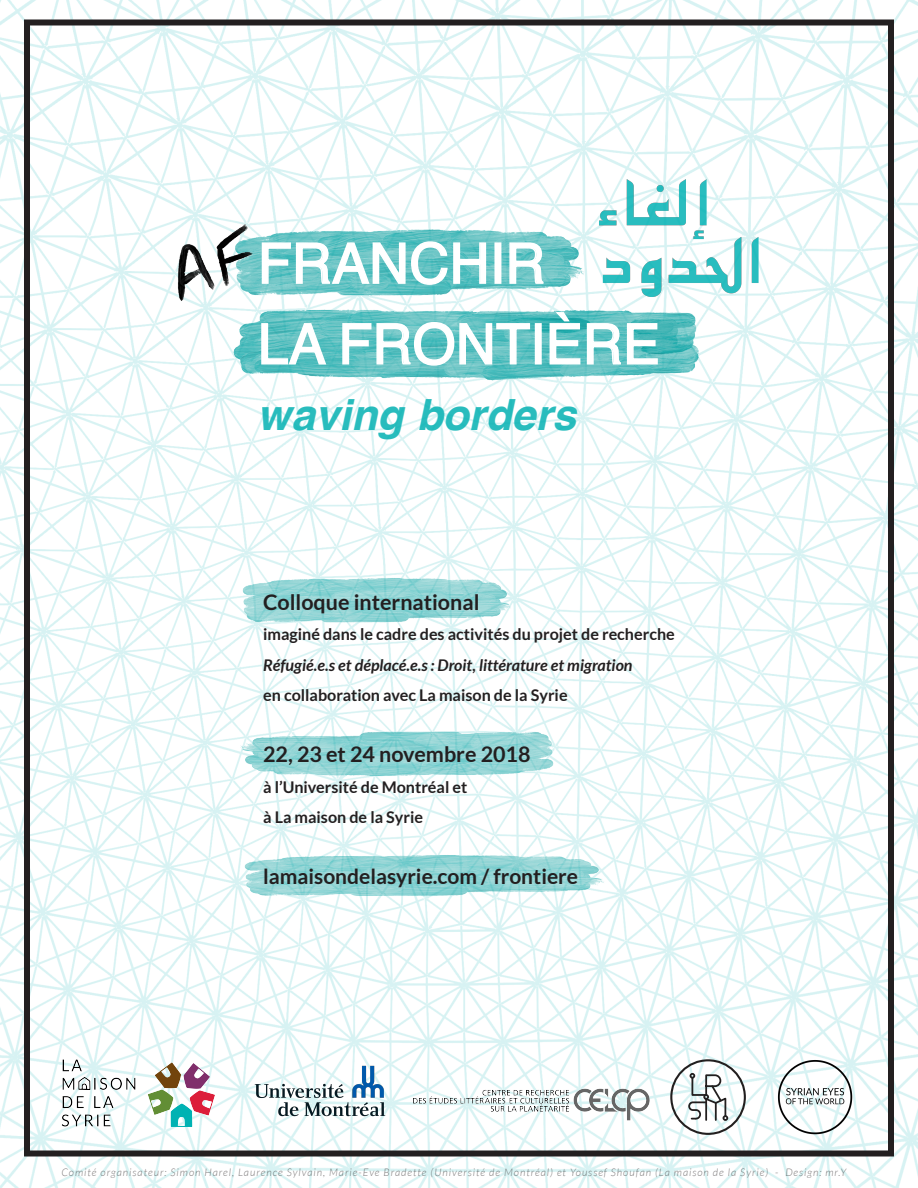
<style>
.page{position:relative;width:918px;height:1188px;background:#fff}
.page>*{position:absolute;margin:0;border:0;box-sizing:border-box;transform-origin:0 0}
.t1{font:55.65px/80.7px "Helvetica";color:#fff}
.t2{font:italic 700 43.05px "Helvetica";color:#00b0b1}
.t3{font:700 21.45px "Lato";color:#231f20}
.t4{font:700 21px "Lato";color:#231f20}
.t5{font:700 16.2px/30.5px "Lato";color:#231f20}
.t6{font:italic 700 16.2px "Lato";color:#231f20}
.t7{font:italic 300 10.5px "Lato";letter-spacing:.09em;color:rgb(35 31 32/.6)}
</style>
<div class="page">
<img style="left:0;top:0;width:918px;height:1188px">
<img style="left:62px;top:1057px;width:153px;height:73px">
<img style="left:406px;top:1072px;width:251px;height:53px">
<div style="left:670px;top:1059px;width:76px;height:76px;border:2px solid #221f1f;border-radius:50%"></div>
<img style="left:252px;top:1065px;width:135px;height:54px">
<svg style="left:687px;top:1073px;width:41px;height:48px"></svg>
<img style="left:772px;top:1054px;width:86px;height:86px">
<div style="left:24px;top:20px;width:870px;height:1136px;border:6px solid #231f20"></div>
<img style="left:92px;top:0;width:710px;height:1065px">
<img style="left:232px;top:566px;width:286px;height:63px">
<img style="left:232px;top:725px;width:335px;height:63px">
<img style="left:230px;top:844px;width:385px;height:57px">
<svg style="left:265px;top:241px;width:222px;height:45px;background:#7dcdcd"></svg>
<div style="left:494px;top:242px;width:7px;height:42px;border:2px solid #fff"></div>
<svg style="left:509px;top:242px;width:13px;height:43px"></svg>
<svg style="left:260px;top:322px;width:67px;height:44px;background:#76caca"></svg>
<svg style="left:342px;top:321px;width:189px;height:45px;background:#7ccccd"></svg>
<div style="left:535px;top:323px;width:7px;height:42px;border:2px solid #fff"></div>
<svg style="left:549px;top:351px;width:110px;height:14px;background:#84cfcf"></svg>
<img style="left:567px;top:44px;width:215px;height:278px">
<img style="left:522px;top:73px;width:215px;height:278px">
<img style="left:157px;top:207px;width:108px;height:101px">
<h1 class="t1" style="left:258px;top:225px;width:404px">FRANCHIR<br>LA FRONTIÈRE</h1>
<h2 class="t2" style="left:258px;top:379px;width:320px">waving borders</h2>
<h3 class="t3" style="left:263px;top:590px;width:218px">Colloque international</h3>
<h3 class="t5" style="left:263px;top:619px;width:413px">imaginé dans le cadre des activités du projet de recherche</h3>
<h3 class="t6" style="left:263px;top:656px;width:371px">Réfugié.e.s et déplacé.e.s : Droit, littérature et migration</h3>
<h3 class="t5" style="left:263px;top:680px;width:306px">en collaboration avec La maison de la Syrie</h3>
<h3 class="t3" style="left:263px;top:742px;width:269px">22, 23 et 24 novembre 2018</h3>
<h3 class="t5" style="left:263px;top:771px;width:206px">à l’Université de Montréal et à La maison de la Syrie</h3>
<h3 class="t4" style="left:263px;top:864px;width:316px">lamaisondelasyrie.com / frontiere</h3>
<p class="t7" style="left:61px;top:1166px;width:787px">Comité organisateur: Simon Harel, Laurence Sylvain, Marie-Eve Bradette (Université de Montréal) et Youssef Shoufan (La maison de la Syrie) - Design: mr.Y</p>
</div>
